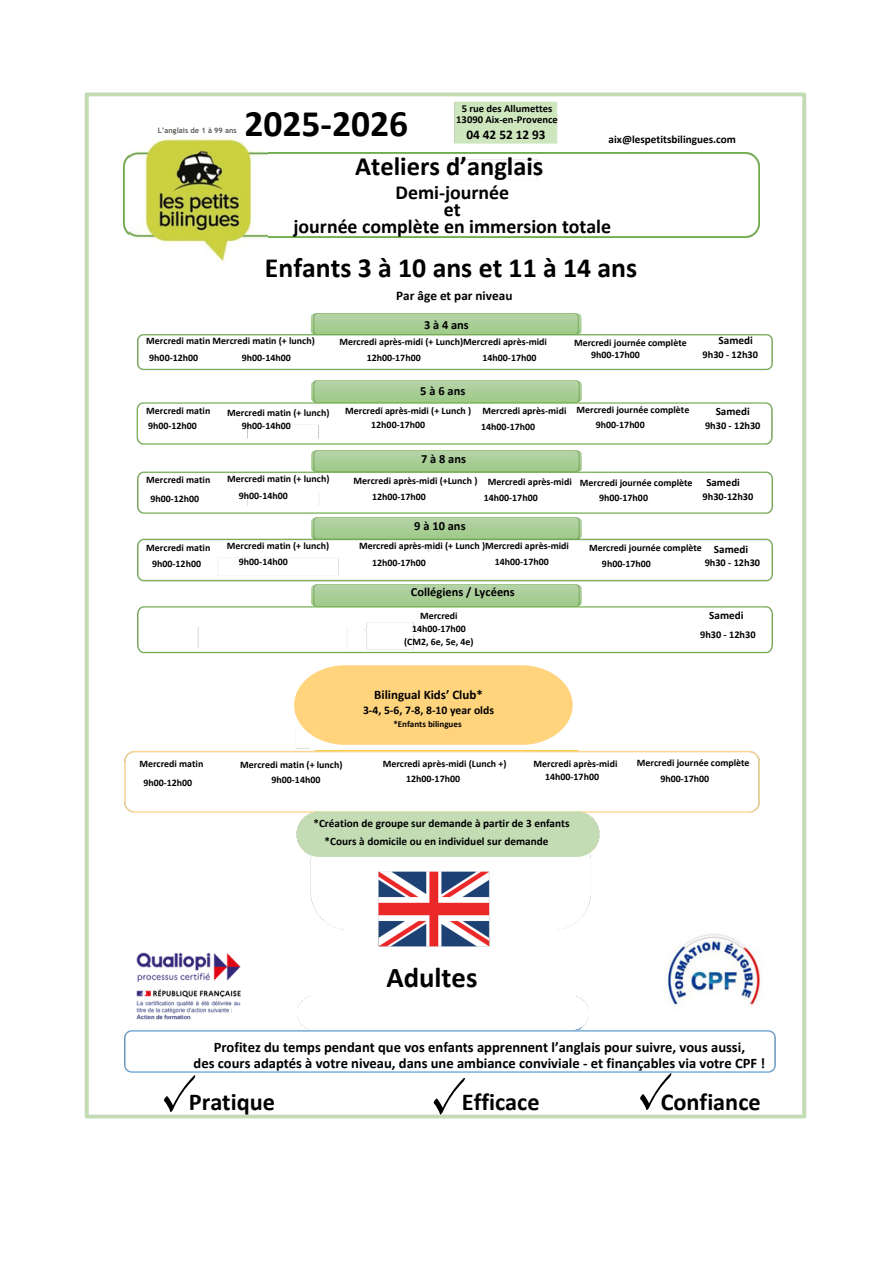
<style>
.page{position:relative;width:894px;height:1264px;background:#fff}
.page>*{position:absolute;margin:0;border:0;box-sizing:border-box;transform-origin:0 0}
.t1{font:700 37.5px "Calibri";color:#000}
.t2{font:700 28.65px "Calibri";color:#000}
.t3{font:700 27.75px "Calibri";color:#000}
.t4{font:700 26.4px "Calibri";color:#000}
.t5{font:700 24.3px "Calibri";color:#000}
.t6{font:700 19.8px/16.8px "Calibri";color:#000;text-align:center}
.t7{font:700 14.55px/15.8px "Calibri";color:#000;text-align:center}
.t8{font:700 13.2px "Calibri";color:#000}
.t9{font:700 13.05px "Calibri";color:#000}
.t10{font:700 12.45px "Calibri";color:#000}
.t11{font:700 11.7px "Calibri";color:#000}
.t12{font:700 11.25px "Calibri";color:#000}
.t13{font:700 11.1px "Calibri";color:#000}
.t14{font:700 10.95px "Calibri";color:#000}
.t15{font:700 10.65px/11.2px "Calibri";color:#000;text-align:center}
.t16{font:700 10.35px "Calibri";color:#000}
.t17{font:700 9.9px "Calibri";color:#000}
.t18{font:700 9px "Calibri";color:#000}
.t19{font:700 7.5px "Trebuchet MS";color:#595959}
</style>
<div class="page">
<img style="left:84px;top:92px;width:723px;height:1027px">
<img style="left:136px;top:945px;width:105px;height:83px">
<svg style="left:164px;top:1075px;width:31px;height:37px"></svg>
<svg style="left:433px;top:1077px;width:32px;height:37px"></svg>
<svg style="left:640px;top:1073px;width:31px;height:37px"></svg>
<img style="left:662px;top:925px;width:105px;height:100px">
<img style="left:297px;top:996px;width:291px;height:33px">
<img style="left:289px;top:677px;width:296px;height:78px">
<img style="left:289px;top:804px;width:317px;height:149px">
<div style="left:310px;top:722px;width:275px;height:27px;background:#fff"></div>
<svg style="left:294px;top:665px;width:278px;height:79px;background:#fed787"></svg>
<p class="t19" style="left:158px;top:126px;width:81px">L’anglais de 1 à 99 ans</p>
<p class="t1" style="left:244px;top:108px;width:165px">2025-2026</p>
<p class="t15" style="left:456px;top:104px;width:103px">5 rue des Allumettes<br>13090 Aix-en-Provence</p>
<p class="t8" style="left:466px;top:129px;width:80px">04 42 52 12 93</p>
<p class="t12" style="left:608px;top:135px;width:129px">aix@lespetitsbilingues.com</p>
<p class="t4" style="left:355px;top:155px;width:190px">Ateliers d’anglais</p>
<p class="t6" style="left:293px;top:186px;width:319px">Demi-journée<br>et<br>journée complète en immersion totale</p>
<p class="t3" style="left:265px;top:256px;width:374px">Enfants 3 à 10 ans et 11 à 14 ans</p>
<p class="t8" style="left:396px;top:290px;width:118px">Par âge et par niveau</p>
<p class="t10" style="left:424px;top:319px;width:46px">3à4ans</p>
<p class="t17" style="left:146px;top:337px;width:170px">Mercredi matin Mercredi matin (+ lunch)</p>
<h6 class="t17" style="left:149px;top:353px;width:50px">9h00-12h00</h6>
<p class="t17" style="left:242px;top:353px;width:50px">9h00-14h00</p>
<p class="t17" style="left:339px;top:337px;width:209px">Mercredi après-midi (+ Lunch)Mercredi après-midi</p>
<p class="t17" style="left:367px;top:353px;width:55px">12h00-17h00</p>
<p class="t17" style="left:482px;top:353px;width:55px">14h00-17h00</p>
<h6 class="t17" style="left:574px;top:338px;width:114px">Mercredi journée complète</h6>
<p class="t12" style="left:718px;top:335px;width:36px">Samedi</p>
<p class="t17" style="left:591px;top:350px;width:50px">9h00-17h00</p>
<p class="t16" style="left:702px;top:350px;width:57px">9h30 - 12h30</p>
<h6 class="t10" style="left:420px;top:385px;width:47px">5à6ans</h6>
<p class="t17" style="left:146px;top:406px;width:65px">Mercredi matin</p>
<p class="t17" style="left:148px;top:421px;width:50px">9h00-12h00</p>
<p class="t17" style="left:227px;top:409px;width:104px">Mercredi matin (+ lunch)</p>
<p class="t17" style="left:242px;top:422px;width:50px">9h00-14h00</p>
<p class="t17" style="left:345px;top:406px;width:127px">Mercredi après-midi (+ Lunch )</p>
<p class="t17" style="left:371px;top:421px;width:55px">12h00-17h00</p>
<p class="t17" style="left:482px;top:406px;width:85px">Mercredi après-midi</p>
<p class="t17" style="left:481px;top:422px;width:55px">14h00-17h00</p>
<p class="t17" style="left:576px;top:406px;width:114px">Mercredi journée complète</p>
<p class="t17" style="left:595px;top:420px;width:50px">9h00-17h00</p>
<p class="t13" style="left:715px;top:407px;width:36px">Samedi</p>
<p class="t16" style="left:704px;top:421px;width:57px">9h30 - 12h30</p>
<p class="t10" style="left:421px;top:453px;width:46px">7à8ans</p>
<p class="t17" style="left:146px;top:475px;width:65px">Mercredi matin</p>
<p class="t17" style="left:150px;top:494px;width:50px">9h00-12h00</p>
<h6 class="t17" style="left:227px;top:475px;width:104px">Mercredi matin (+ lunch)</h6>
<p class="t17" style="left:239px;top:491px;width:50px">9h00-14h00</p>
<p class="t17" style="left:353px;top:476px;width:125px">Mercredi après-midi (+Lunch )</p>
<p class="t17" style="left:488px;top:477px;width:85px">Mercredi après-midi</p>
<h6 class="t17" style="left:372px;top:493px;width:55px">12h00-17h00</h6>
<p class="t17" style="left:483px;top:494px;width:55px">14h00-17h00</p>
<p class="t17" style="left:579px;top:478px;width:114px">Mercredi journée complète</p>
<p class="t17" style="left:599px;top:494px;width:50px">9h00-17h00</p>
<p class="t14" style="left:706px;top:478px;width:35px">Samedi</p>
<p class="t16" style="left:702px;top:492px;width:52px">9h30-12h30</p>
<h6 class="t10" style="left:414px;top:520px;width:53px">9 à 10 ans</h6>
<p class="t17" style="left:146px;top:543px;width:65px">Mercredi matin</p>
<p class="t17" style="left:152px;top:559px;width:50px">9h00-12h00</p>
<p class="t17" style="left:227px;top:541px;width:104px">Mercredi matin (+ lunch)</p>
<p class="t17" style="left:239px;top:557px;width:50px">9h00-14h00</p>
<p class="t17" style="left:359px;top:541px;width:211px">Mercredi après-midi (+ Lunch )Mercredi après-midi</p>
<p class="t17" style="left:372px;top:559px;width:55px">12h00-17h00</p>
<p class="t17" style="left:494px;top:557px;width:55px">14h00-17h00</p>
<p class="t17" style="left:589px;top:543px;width:114px">Mercredi journée complète</p>
<h6 class="t12" style="left:713px;top:544px;width:36px">Samedi</h6>
<p class="t16" style="left:704px;top:558px;width:57px">9h30 - 12h30</p>
<p class="t17" style="left:601px;top:559px;width:50px">9h00-17h00</p>
<p class="t10" style="left:410px;top:587px;width:106px">Collégiens / Lycéens</p>
<p class="t17" style="left:420px;top:611px;width:39px">Mercredi</p>
<p class="t17" style="left:412px;top:624px;width:55px">14h00-17h00</p>
<p class="t17" style="left:404px;top:638px;width:71px">(CM2, 6e, 5e, 4e)</p>
<p class="t12" style="left:709px;top:610px;width:36px">Samedi</p>
<p class="t16" style="left:700px;top:630px;width:57px">9h30 - 12h30</p>
<p class="t9" style="left:374px;top:688px;width:110px">Bilingual Kids’ Club*</p>
<p class="t11" style="left:363px;top:705px;width:132px">3-4, 5-6, 7-8, 8-10 year olds</p>
<p class="t18" style="left:393px;top:720px;width:70px">*Enfants bilingues</p>
<h6 class="t17" style="left:139px;top:760px;width:65px">Mercredi matin</h6>
<p class="t17" style="left:143px;top:778px;width:50px">9h00-12h00</p>
<p class="t17" style="left:240px;top:760px;width:104px">Mercredi matin (+ lunch)</p>
<p class="t17" style="left:271px;top:775px;width:50px">9h00-14h00</p>
<p class="t17" style="left:382px;top:759px;width:125px">Mercredi après-midi (Lunch +)</p>
<p class="t17" style="left:406px;top:775px;width:55px">12h00-17h00</p>
<p class="t17" style="left:533px;top:759px;width:85px">Mercredi après-midi</p>
<p class="t17" style="left:545px;top:772px;width:55px">14h00-17h00</p>
<p class="t17" style="left:636px;top:759px;width:114px">Mercredi journée complète</p>
<p class="t17" style="left:660px;top:774px;width:50px">9h00-17h00</p>
<p class="t12" style="left:313px;top:819px;width:257px">*Création de groupe sur demande à partir de 3 enfants</p>
<p class="t12" style="left:324px;top:837px;width:225px">*Cours à domicile ou en individuel sur demande</p>
<p class="t2" style="left:386px;top:965px;width:93px">Adultes</p>
<h4 class="t7" style="left:193px;top:1040px;width:573px">Profitez du temps pendant que vos enfants apprennent l’anglais pour suivre, vous aussi,<br>des cours adaptés à votre niveau, dans une ambiance conviviale - et finançables via votre CPF !</h4>
<p class="t5" style="left:189px;top:1091px;width:88px">Pratique</p>
<h5 class="t5" style="left:462px;top:1091px;width:79px">Efficace</h5>
<p class="t5" style="left:660px;top:1091px;width:101px">Confiance</p>
</div>
